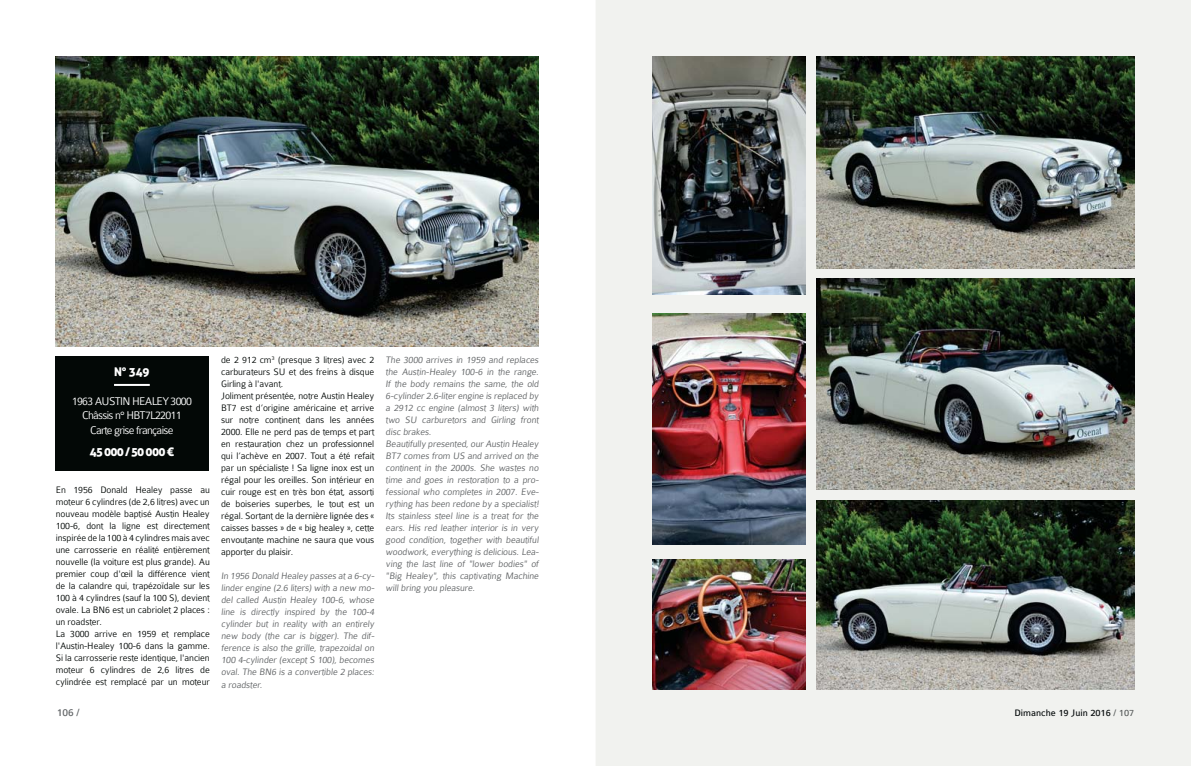
<style>
.page{position:relative;width:1191px;height:766px;background:#fff}
.page>*{position:absolute;margin:0;border:0;box-sizing:border-box;transform-origin:0 0}
.t1{font:300 12px/14.4px "Colaborate";letter-spacing:-.06em;color:#fff;text-align:center}
.t2{font:12px "Aller Display";letter-spacing:-.06em;color:#fff}
.t3{font:11px "Colaborate";color:#5f6264}
.t4{font:300 10px/12px "Colaborate";letter-spacing:-.01em;color:#030806}
.t5{font:300 10px/12px "Colaborate";letter-spacing:-.01em;color:#5f6264;text-align:justify}
.t6{font:10px "Colaborate";color:#060b0c}
.s1{color:#5f6264}
</style>
<div class="page">
<div style="left:596px;top:0;width:595px;height:765px;background:#f1f2ef"></div>
<div style="left:1015px;top:709px;width:96px;height:7px;background:#f1f2ef"></div>
<div style="left:1113px;top:709px;width:20px;height:6px;background:#f1f2ef"></div>
<img style="left:56px;top:57px;width:483px;height:289px">
<div style="left:56px;top:356px;width:153px;height:114px;background:#030806"></div>
<hr style="left:114px;top:384px;width:36px;height:2px;background:#fff">
<img style="left:652px;top:57px;width:153px;height:237px">
<img style="left:816px;top:57px;width:318px;height:211px">
<img style="left:816px;top:278px;width:318px;height:211px">
<img style="left:816px;top:500px;width:318px;height:189px">
<img style="left:652px;top:313px;width:154px;height:231px">
<img style="left:652px;top:559px;width:154px;height:130px">
<p class="t2" style="left:114px;top:365px;width:37px">N° 349</p>
<p class="t1" style="left:72px;top:394px;width:121px">1963 AUSTIN HEALEY 3000<br>Châssis n° HBT7L22011<br>Carte grise française</p>
<p class="t2" style="left:90px;top:445px;width:86px">45 000 / 50 000 €</p>
<p class="t4" style="left:56px;top:484px;width:156px">En 1956 Donald Healey passe au moteur 6 cylindres (de 2,6 litres) avec un nouveau modèle baptisé Austin Healey 100-6, dont la ligne est directement inspirée de la 100 à 4 cylindres mais avec une carrosserie en réalité entièrement nouvelle (la voiture est plus grande). Au premier coup d'œil la différence vient de la calandre qui, trapézoïdale sur les 100 à 4 cylindres (sauf la 100 S), devient ovale. La BN6 est un cabriolet 2 places : un roadster.<br>La 3000 arrive en 1959 et remplace l'Austin-Healey 100-6 dans la gamme.<br>Si la carrosserie reste identique, l'ancien moteur 6 cylindres de 2,6 litres de cylindrée est remplacé par un moteur</p>
<p class="t4" style="left:221px;top:355px;width:155px">de 2 912 cm³ (presque 3 litres) avec 2 carburateurs SU et des freins à disque Girling à l'avant.<br>Joliment présentée, notre Austin Healey BT7 est d’origine américaine et arrive sur notre continent dans les années 2000. Elle ne perd pas de temps et part en restauration chez un professionnel qui l’achève en 2007. Tout a été refait par un spécialiste ! Sa ligne inox est un régal pour les oreilles. Son intérieur en cuir rouge est en très bon état, assorti de boiseries superbes, le tout est un régal. Sortant de la dernière lignée des « caisses basses » de « big healey », cette envoutante machine ne saura que vous apporter du plaisir.</p>
<p class="t5" style="left:221px;top:571px;width:156px">In 1956 Donald Healey passes at a 6-cy&shy;linder engine (2.6 liters) with a new mo&shy;del called Austin Healey 100-6, whose line is directly inspired by the 100-4 cylinder but in reality with an entirely new body (the car is bigger). The dif&shy;ference is also the grille, trapezoidal on 100 4-cylinder (except S 100), becomes oval. The BN6 is a convertible 2 places: a roadster.</p>
<p class="t5" style="left:385px;top:355px;width:156px;text-align:left">The 3000 arrives in 1959 and replaces the Austin-Healey 100-6 in the range.<br>If the body remains the same, the old 6-cylinder 2.6-liter engine is replaced by a 2912 cc engine (almost 3 liters) with two SU carburetors and Girling front disc brakes.<br>Beautifully presented, our Austin Healey BT7 comes from US and arrived on the continent in the 2000s. She wastes no time and goes in restoration to a pro&shy;fessional who completes in 2007. Eve&shy;rything has been redone by a specialist!<br>Its stainless steel line is a treat for the ears. His red leather interior is in very good condition, together with beautiful woodwork, everything is delicious. Lea&shy;ving the last line of "lower bodies" of "Big Healey", this captivating Machine will bring you pleasure.</p>
<p class="t3" style="left:57px;top:707px;width:24px">106 /</p>
<p class="t6" style="left:1014px;top:707px;width:121px">Dimanche 19 Juin 2016 <span class="s1">/ 107</span></p>
</div>
